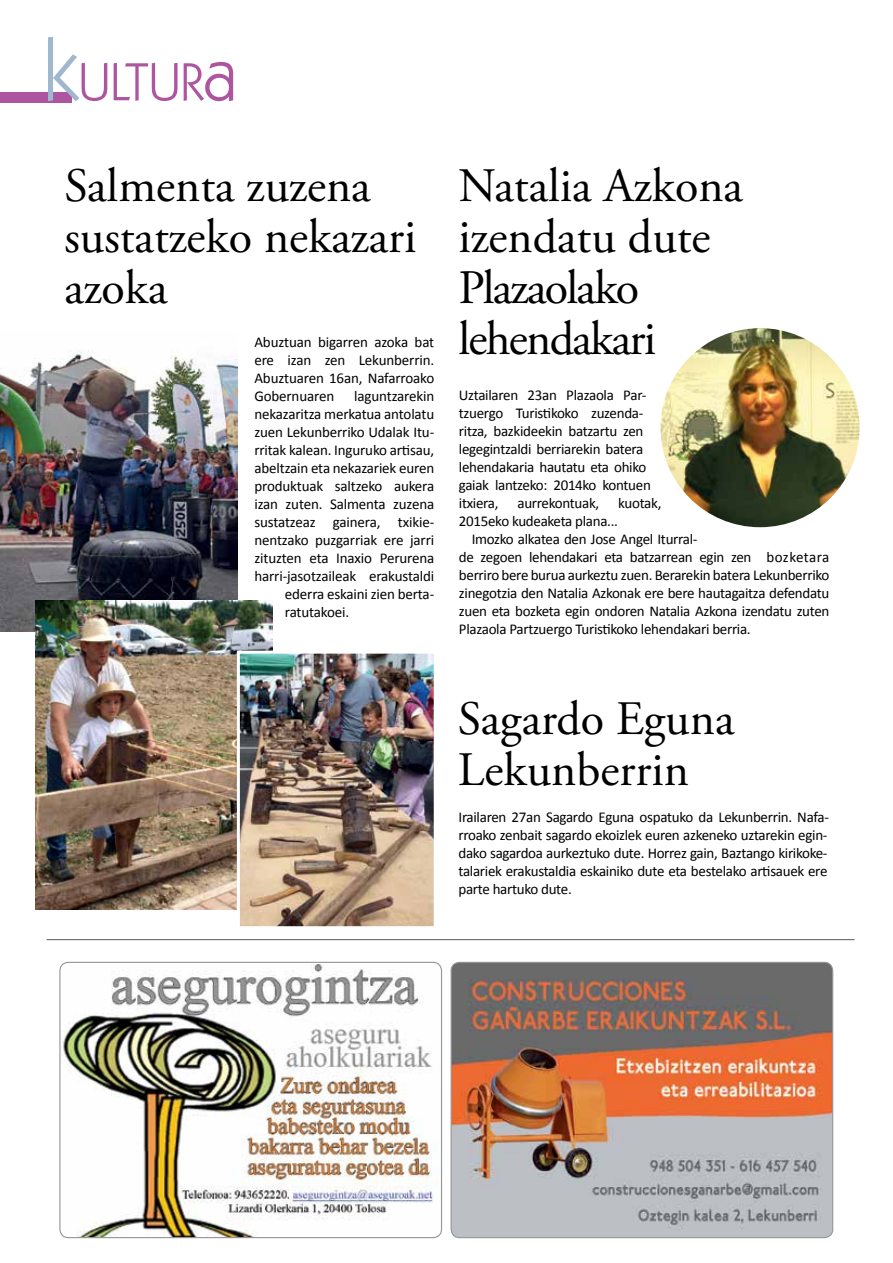
<style>
.page{position:relative;width:893px;height:1263px;background:#fff}
.page>*{position:absolute;margin:0;border:0;box-sizing:border-box;transform-origin:0 0}
.t1{font:54px "Kabel IT Cby BT";color:#ae55a1}
.t2{font:48px/51px "Adobe Garamond Pro";color:#000}
.t3{font:48px/51px "Adobe Garamond Pro";letter-spacing:-.02em;color:#000}
.t4{font:15px/18px "Calibri";letter-spacing:-.02em;color:#000;text-align:justify}
.s1{font-size:90px;color:#9fb8cd}
.s2{font-size:75px}
</style>
<div class="page">
<div style="left:0;top:92px;width:72px;height:10px;background:#ae55a1"></div>
<hr style="left:47px;top:939px;width:807px;height:1px;background:#58595b">
<img style="left:451px;top:962px;width:382px;height:275px">
<div style="left:451px;top:962px;width:382px;height:276px;border:1px solid #939598;border-radius:9px"></div>
<img style="left:60px;top:962px;width:381px;height:275px">
<div style="left:59px;top:962px;width:383px;height:276px;border:1px solid #939598;border-radius:9px"></div>
<img style="left:660px;top:328px;width:200px;height:199px;border-radius:100px">
<img style="left:0;top:350px;width:237px;height:281px">
<img style="left:35px;top:600px;width:237px;height:309px">
<img style="left:241px;top:655px;width:192px;height:270px">
<div style="left:237px;top:651px;width:200px;height:278px;border:3px solid #fff"></div>
<h1 class="t1" style="left:43px;top:48px;width:195px"><span class="s1">k</span>ULTUR<span class="s2">a</span></h1>
<h2 class="t2" style="left:64px;top:162px;width:354px">Salmenta zuzena sustatzeko nekazari azoka</h2>
<p class="t4" style="left:254px;top:333px;width:181px">Abuztuan bigarren azoka bat ere izan zen Lekunberrin.<br>Abuztuaren 16an, Nafarroako Gobernuaren</p>
<p class="t4" style="left:354px;top:387px;width:82px">laguntzarekin</p>
<p class="t4" style="left:254px;top:405px;width:181px">nekazaritza merkatua antolatu</p>
<p class="t4" style="left:254px;top:423px;width:181px">zuen Lekunberriko Udalak Itu-</p>
<p class="t4" style="left:254px;top:441px;width:181px">rritak kalean. Inguruko artisau,</p>
<p class="t4" style="left:254px;top:459px;width:181px">abeltzain eta nekazariek euren</p>
<p class="t4" style="left:254px;top:477px;width:181px">produktuak saltzeko aukera</p>
<p class="t4" style="left:254px;top:495px;width:181px">izan zuten. Salmenta zuzena</p>
<p class="t4" style="left:254px;top:513px;width:181px">sustatzeaz gainera, txikie-</p>
<p class="t4" style="left:254px;top:531px;width:181px">nentzako puzgarriak ere jarri</p>
<p class="t4" style="left:254px;top:549px;width:181px">zituzten eta Inaxio Perurena</p>
<p class="t4" style="left:254px;top:567px;width:181px">harri-jasotzaileak erakustaldi</p>
<p class="t4" style="left:285px;top:585px;width:151px">ederra eskaini zien berta-</p>
<p class="t4" style="left:285px;top:603px;width:66px">ratutakoei.</p>
<h2 class="t3" style="left:458px;top:162px;width:286px">Natalia Azkona izendatu dute<br>Plazaolako lehendakari</h2>
<p class="t4" style="left:459px;top:386px;width:193px;text-align:left">Uztailaren 23an Plazaola Par&shy;tzuergo Turistikoko zuzenda&shy;ritza, bazkideekin batzartu zen legegintzaldi berriarekin batera lehendakaria hautatu eta ohiko gaiak lantzeko: 2014ko kontuen itxiera,</p>
<p class="t4" style="left:517px;top:494px;width:83px">aurrekontuak,</p>
<p class="t4" style="left:618px;top:494px;width:45px">kuotak,</p>
<p class="t4" style="left:459px;top:512px;width:161px">2015eko kudeaketa plana...</p>
<p class="t4" style="left:472px;top:530px;width:227px">Imozko alkatea den Jose Angel Iturral-</p>
<p class="t4" style="left:459px;top:548px;width:372px">de zegoen lehendakari eta batzarrean egin zen bozketara</p>
<p class="t4" style="left:459px;top:566px;width:372px">berriro bere burua aurkeztu zuen. Berarekin batera Lekunberriko</p>
<p class="t4" style="left:459px;top:584px;width:372px">zinegotzia den Natalia Azkonak ere bere hautagaitza defendatu</p>
<p class="t4" style="left:459px;top:602px;width:372px">zuen eta bozketa egin ondoren Natalia Azkona izendatu zuten</p>
<p class="t4" style="left:459px;top:620px;width:293px">Plazaola Partzuergo Turistikoko lehendakari berria.</p>
<h2 class="t2" style="left:458px;top:695px;width:278px">Sagardo Eguna<br>Lekunberrin</h2>
<p class="t4" style="left:458px;top:808px;width:372px">Irailaren 27an Sagardo Eguna ospatuko da Lekunberrin. Nafa&shy;rroako zenbait sagardo ekoizlek euren azkeneko uztarekin egin&shy;dako sagardoa aurkeztuko dute. Horrez gain, Baztango kirikoke&shy;talariek erakustaldia eskainiko dute eta bestelako artisauek ere parte hartuko dute.</p>
</div>
